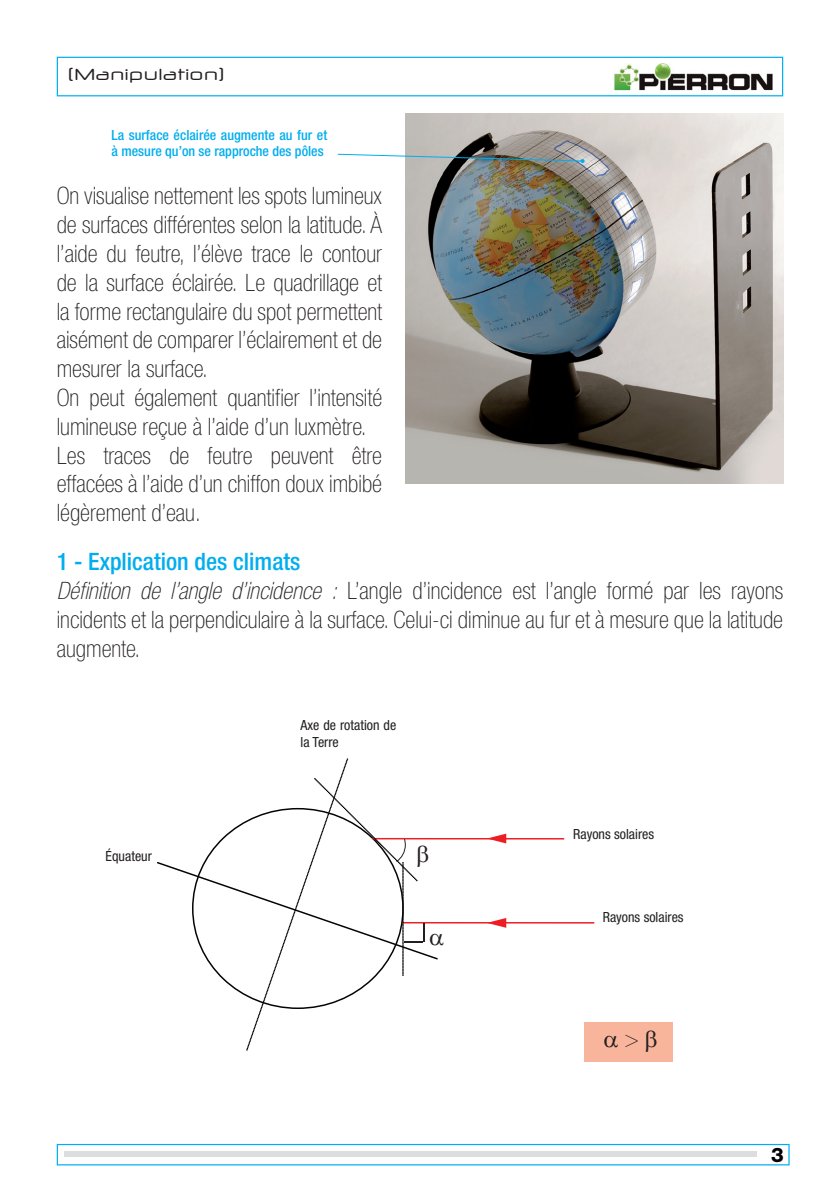
<style>
.page{position:relative;width:840px;height:1191px;background:#fff}
.page>*{position:absolute;margin:0;border:0;box-sizing:border-box;transform-origin:0 0}
.t1{font:100 condensed 24px/28.8px "Helvetica Neue LT Std";color:#231f20}
.t2{font:800 20px "Helvetica Neue LT Std";color:#000}
.t3{font:16px "Neuropol X Free";color:#231f20}
.t4{font:500 condensed 14px/16.8px "Helvetica Neue LT Std";color:#00aeef}
.t5{font:condensed 14px/16.8px "Helvetica Neue LT Std";color:#231f20}
.s1{font-weight:500;color:#00aeef}
.s2{font-style:italic}
</style>
<div class="page">
<svg style="left:57px;top:57px;width:725px;height:39px"></svg>
<svg style="left:57px;top:1143px;width:732px;height:22px"></svg>
<div style="left:63px;top:1151px;width:693px;height:6px;background:#dcdddf"></div>
<img style="left:604px;top:64px;width:168px;height:27px">
<img style="left:405px;top:113px;width:377px;height:370px">
<img style="left:337px;top:154px;width:247px;height:9px">
<hr style="left:402px;top:922px;width:192px;height:1px;background:#ee1f23">
<hr style="left:372px;top:838px;width:192px;height:1px;background:#ee1f23">
<svg style="left:486px;top:833px;width:20px;height:10px"></svg>
<svg style="left:486px;top:918px;width:20px;height:9px"></svg>
<div style="left:584px;top:1022px;width:88px;height:39px;background:#f9b59c"></div>
<svg style="left:157px;top:758px;width:286px;height:292px"></svg>
<p class="t3" style="left:68px;top:64px;width:158px">(Manipulation)</p>
<p class="t4" style="left:111px;top:126px;width:217px">La surface éclairée augmente au fur et à mesure qu’on se rapproche des pôles</p>
<p class="t1" style="left:57px;top:181px;width:327px">On visualise nettement les spots lumineux de surfaces différentes selon la latitude. À l’aide du feutre, l’élève trace le contour de la surface éclairée. Le quadrillage et la forme rectangulaire du spot permettent aisément de comparer l’éclairement et de mesurer la surface.<br>On peut également quantifier l’intensité lumineuse reçue à l’aide d’un luxmètre.<br>Les traces de feutre peuvent être effacées à l’aide d’un chiffon doux imbibé légèrement d’eau.</p>
<p class="t1" style="left:57px;top:547px;width:727px"><span class="s1">1 - Explication des climats<br></span><span class="s2">Définition de l’angle d’incidence :</span> L’angle d’incidence est l’angle formé par les rayons incidents et la perpendiculaire à la surface. Celui-ci diminue au fur et à mesure que la latitude augmente.</p>
<p class="t5" style="left:105px;top:847px;width:48px">Équateur</p>
<p class="t5" style="left:300px;top:716px;width:97px">Axe de rotation de la Terre</p>
<p class="t5" style="left:573px;top:825px;width:82px">Rayons solaires</p>
<p class="t5" style="left:602px;top:908px;width:82px">Rayons solaires</p>
<p class="t1" style="left:624px;top:1024px;width:16px">&gt;</p>
<p class="t2" style="left:770px;top:1142px;width:14px">3</p>
</div>
